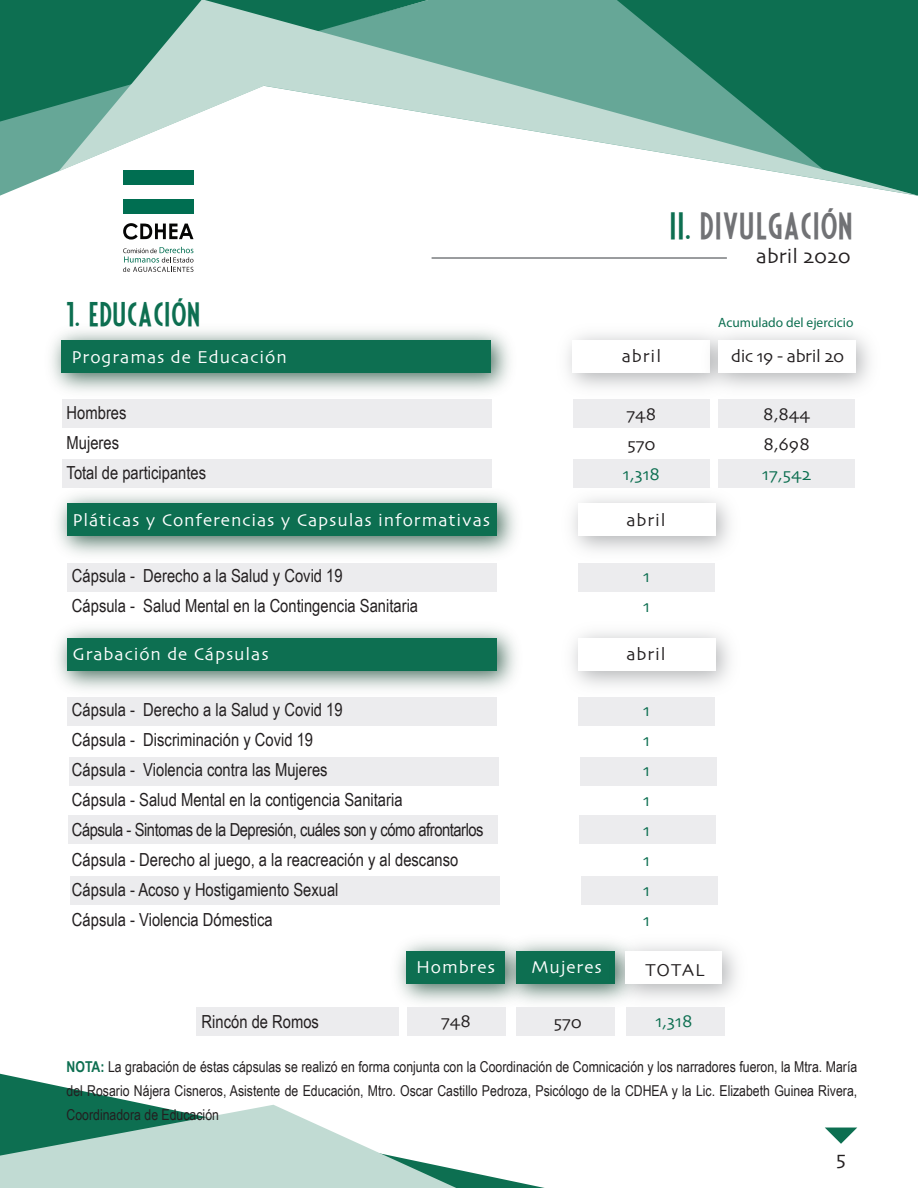
<style>
.page{position:relative;width:918px;height:1188px;background:#fff}
.page>*{position:absolute;margin:0;border:0;box-sizing:border-box;transform-origin:0 0}
.t1{font:30px "Fiesta";letter-spacing:.05em;color:#717275}
.t2{font:27px "Fiesta";letter-spacing:.05em;color:#0d6f51}
.t3{font:21px "Skia";color:#231f20}
.t4{font:18px/30px "Arial Narrow";color:#231f20}
.t5{font:18px "Skia";letter-spacing:.05em;color:#fff}
.t6{font:18px/30px "Skia";color:#231f20}
.t7{font:18px/30px "Skia";color:#0d6f51}
.t8{font:18px "Skia";letter-spacing:-.025em;color:#231f20}
.t9{font:15px/24px "Arial Narrow";color:#231f20;text-align:justify}
.t10{font:13.5px "Myriad Pro";color:#0d6f51}
.s1{color:#0d6f51}
.s2{font-weight:700;color:#0d6f51}
</style>
<div class="page">
<div style="left:70px;top:876px;width:430px;height:29px;background:#ececee"></div>
<div style="left:581px;top:876px;width:137px;height:29px;background:#ececee"></div>
<div style="left:68px;top:815px;width:430px;height:28px;background:#ececee"></div>
<div style="left:579px;top:815px;width:137px;height:28px;background:#ececee"></div>
<div style="left:69px;top:757px;width:430px;height:29px;background:#ececee"></div>
<div style="left:580px;top:757px;width:137px;height:29px;background:#ececee"></div>
<div style="left:62px;top:459px;width:430px;height:29px;background:#ececee"></div>
<div style="left:62px;top:399px;width:430px;height:29px;background:#ececee"></div>
<svg style="left:0;top:122px;width:58px;height:74px;fill:#66a797"></svg>
<svg style="left:0;top:0;width:58px;height:122px;background:#137255"></svg>
<svg style="left:58px;top:0;width:860px;height:196px"></svg>
<svg style="left:0;top:1074px;width:545px;height:114px"></svg>
<svg style="left:0;top:1105px;width:456px;height:83px"></svg>
<svg style="left:825px;top:1128px;width:32px;height:16px"></svg>
<div style="left:123px;top:171px;width:70px;height:14px;background:#006e51"></div>
<div style="left:123px;top:200px;width:70px;height:14px;background:#006e51"></div>
<svg style="left:123px;top:223px;width:71px;height:17px"></svg>
<svg style="left:123px;top:247px;width:71px;height:25px"></svg>
<hr style="left:432px;top:257px;width:295px;height:2px;background:#7a7c7f">
<div style="left:61px;top:340px;width:430px;height:33px;background:#0d6f51"></div>
<div style="left:573px;top:459px;width:136px;height:29px;background:#ececee"></div>
<div style="left:573px;top:399px;width:136px;height:29px;background:#ececee"></div>
<div style="left:718px;top:459px;width:137px;height:29px;background:#ececee"></div>
<div style="left:718px;top:399px;width:137px;height:29px;background:#ececee"></div>
<div style="left:67px;top:563px;width:430px;height:29px;background:#ececee"></div>
<img style="left:57px;top:494px;width:459px;height:61px">
<div style="left:67px;top:504px;width:429px;height:32px;background:#0d6f51"></div>
<div style="left:578px;top:563px;width:137px;height:29px;background:#ececee"></div>
<img style="left:397px;top:941px;width:97px;height:62px">
<div style="left:407px;top:951px;width:98px;height:33px;background:#0d6f51"></div>
<div style="left:516px;top:951px;width:99px;height:33px;background:#0d6f51"></div>
<div style="left:407px;top:1007px;width:98px;height:29px;background:#ececee"></div>
<div style="left:516px;top:1007px;width:99px;height:29px;background:#ececee"></div>
<div style="left:626px;top:1007px;width:99px;height:29px;background:#ececee"></div>
<div style="left:196px;top:1007px;width:203px;height:29px;background:#ececee"></div>
<div style="left:67px;top:697px;width:430px;height:29px;background:#ececee"></div>
<img style="left:57px;top:628px;width:459px;height:62px">
<div style="left:67px;top:638px;width:429px;height:33px;background:#0d6f51"></div>
<div style="left:578px;top:697px;width:137px;height:29px;background:#ececee"></div>
<h1 class="t1" style="left:670px;top:208px;width:184px"><span class="s1">II.</span> DIVULGACIÓN</h1>
<p class="t3" style="left:756px;top:243px;width:96px">abril 2020</p>
<h2 class="t2" style="left:67px;top:298px;width:135px">1. EDUCACIÓN</h2>
<p class="t5" style="left:72px;top:346px;width:217px">Programas de Educación</p>
<p class="t8" style="left:731px;top:345px;width:115px">dic 19 - abril 20</p>
<p class="t4" style="left:67px;top:397px;width:141px">Hombres<br>Mujeres<br>Total de participantes</p>
<p class="t6" style="left:627px;top:400px;width:31px">748<br>570</p>
<p class="t10" style="left:718px;top:314px;width:137px">Acumulado del ejercicio</p>
<p class="t6" style="left:622px;top:342px;width:41px">abril</p>
<p class="t6" style="left:763px;top:400px;width:48px">8,844<br>8,698</p>
<p class="t7" style="left:762px;top:460px;width:50px">17,542</p>
<p class="t7" style="left:623px;top:460px;width:39px">1,318</p>
<p class="t5" style="left:72px;top:509px;width:419px">Pláticas y Conferencias y Capsulas informativas</p>
<p class="t4" style="left:72px;top:560px;width:348px">Cápsula - Derecho a la Salud y Covid 19<br>Cápsula - Salud Mental en la Contingencia Sanitaria</p>
<p class="t7" style="left:643px;top:562px;width:8px">1<br>1</p>
<p class="t6" style="left:626px;top:506px;width:41px">abril</p>
<p class="t5" style="left:72px;top:644px;width:198px">Grabación de Cápsulas</p>
<p class="t4" style="left:72px;top:694px;width:413px">Cápsula - Derecho a la Salud y Covid 19<br>Cápsula - Discriminación y Covid 19<br>Cápsula - Violencia contra las Mujeres<br>Cápsula - Salud Mental en la contigencia Sanitaria<br>Cápsula - Sintomas de la Depresión, cuáles son y cómo afrontarlos Cápsula - Derecho al juego, a la reacreación y al descanso Cápsula - Acoso y Hostigamiento Sexual<br>Cápsula - Violencia Dómestica</p>
<p class="t7" style="left:643px;top:697px;width:8px;text-align:justify">1<br>1<br>1<br>1<br>1<br>1<br>1<br>1</p>
<p class="t6" style="left:626px;top:641px;width:41px">abril</p>
<p class="t5" style="left:416px;top:957px;width:80px">Hombres</p>
<p class="t5" style="left:531px;top:957px;width:72px">Mujeres</p>
<p class="t6" style="left:645px;top:956px;width:61px">TOTAL</p>
<p class="t4" style="left:202px;top:1006px;width:119px">Rincón de Romos</p>
<p class="t6" style="left:441px;top:1007px;width:31px">748</p>
<p class="t6" style="left:554px;top:1008px;width:30px">570</p>
<p class="t7" style="left:655px;top:1007px;width:39px">1,318</p>
<p class="t9" style="left:67px;top:1055px;width:792px"><span class="s2">NOTA:</span> La grabación de éstas cápsulas se realizó en forma conjunta con la Coordinación de Comnicación y los narradores fueron, la Mtra. María del Rosario Nájera Cisneros, Asistente de Educación, Mtro. Oscar Castillo Pedroza, Psicólogo de la CDHEA y la Lic. Elizabeth Guinea Rivera, Coordinadora de Educación</p>
<p class="t3" style="left:836px;top:1146px;width:12px">5</p>
</div>
